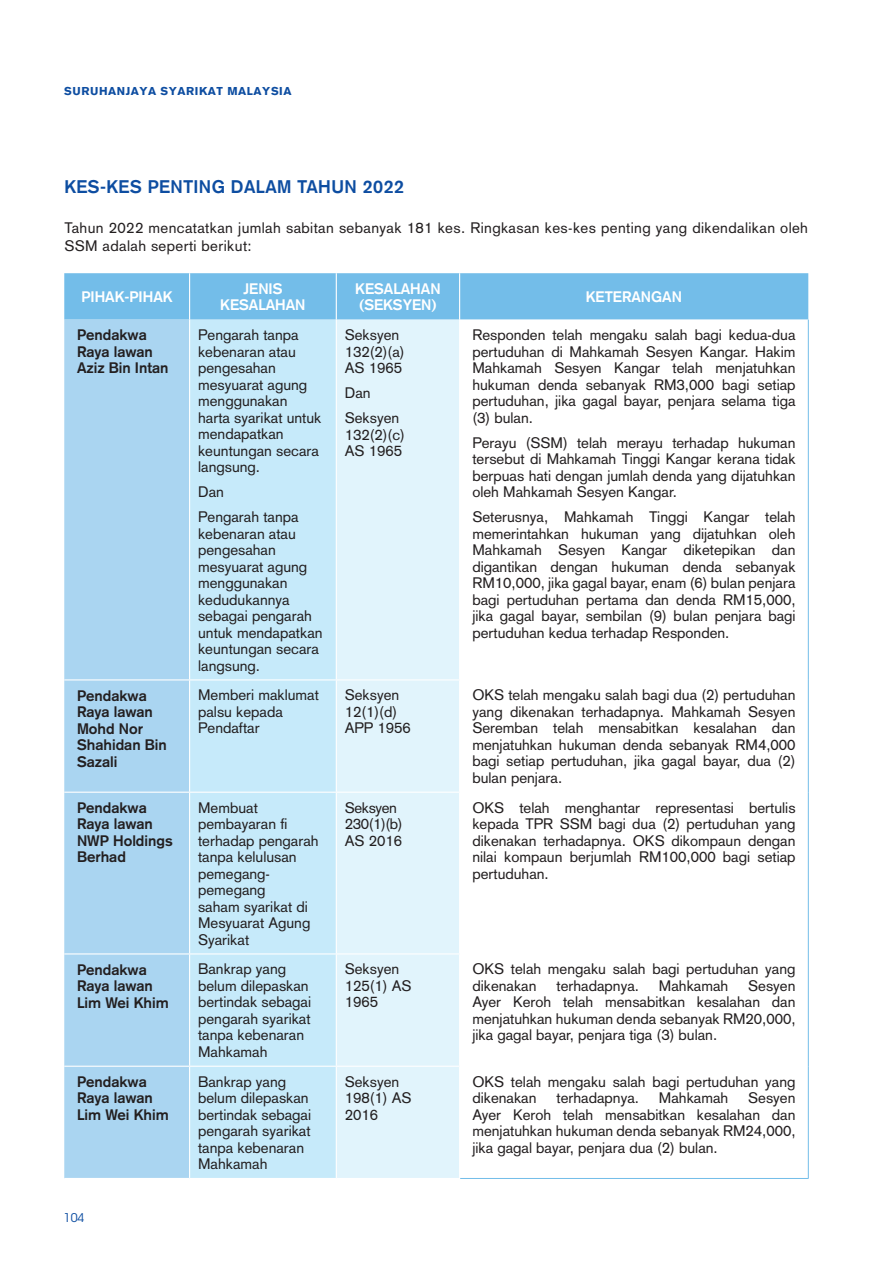
<style>
.page{position:relative;width:893px;height:1263px;background:#fff}
.page>*{position:absolute;margin:0;border:0;box-sizing:border-box;transform-origin:0 0}
.t1{font:700 18px "Akzidenz Grotesk";letter-spacing:.025em;color:#0d4da1}
.t2{font:15px/16.5px "Akzidenz Grotesk";color:#231f20}
.t3{font:700 15px/16.5px "Akzidenz Grotesk";color:#231f20}
.t4{font:15px/18px "Akzidenz Grotesk";letter-spacing:.025em;color:#231f20}
.t5{font:700 15px/16.5px "Akzidenz Grotesk";color:#fff;text-align:center}
.t6{font:15px/16.5px "Akzidenz Grotesk";letter-spacing:-.025em;color:#231f20}
.t7{font:12px "ITC Avant Garde Std";color:#0d4da1}
.t8{font:900 11.25px "Akzidenz Grotesk";letter-spacing:.05em;color:#0d4da1}
</style>
<div class="page">
<div style="left:64px;top:273px;width:744px;height:47px;background:#73bde9"></div>
<div style="left:64px;top:320px;width:125px;height:858px;background:#aad5f1"></div>
<div style="left:190px;top:320px;width:146px;height:858px;background:#c6eafa"></div>
<div style="left:337px;top:320px;width:122px;height:858px;background:#e1f4fc"></div>
<hr style="left:64px;top:679px;width:126px;height:1px;background:#fff">
<hr style="left:190px;top:679px;width:146px;height:1px;background:#fff">
<hr style="left:336px;top:679px;width:124px;height:1px;background:#fff">
<hr style="left:64px;top:792px;width:126px;height:1px;background:#fff">
<hr style="left:190px;top:792px;width:146px;height:1px;background:#fff">
<hr style="left:336px;top:792px;width:124px;height:1px;background:#fff">
<hr style="left:64px;top:953px;width:126px;height:1px;background:#fff">
<hr style="left:190px;top:953px;width:146px;height:1px;background:#fff">
<hr style="left:336px;top:953px;width:124px;height:1px;background:#fff">
<hr style="left:64px;top:1066px;width:126px;height:1px;background:#fff">
<hr style="left:190px;top:1066px;width:146px;height:1px;background:#fff">
<hr style="left:336px;top:1066px;width:124px;height:1px;background:#fff">
<hr style="left:189px;top:273px;width:1px;height:47px;background:#fff">
<hr style="left:336px;top:273px;width:1px;height:47px;background:#fff">
<hr style="left:459px;top:273px;width:1px;height:47px;background:#fff">
<hr style="left:808px;top:320px;width:1px;height:360px;background:#73bde9">
<hr style="left:808px;top:680px;width:1px;height:112px;background:#73bde9">
<hr style="left:808px;top:792px;width:1px;height:162px;background:#73bde9">
<hr style="left:808px;top:954px;width:1px;height:112px;background:#73bde9">
<hr style="left:808px;top:1066px;width:1px;height:112px;background:#73bde9">
<hr style="left:460px;top:1178px;width:348px;height:1px;background:#73bde9">
<p class="t8" style="left:64px;top:84px;width:229px">SURUHANJAYA SYARIKAT MALAYSIA</p>
<p class="t1" style="left:64px;top:179px;width:341px">KES-KES PENTING DALAM TAHUN 2022</p>
<p class="t4" style="left:64px;top:219px;width:745px">Tahun 2022 mencatatkan jumlah sabitan sebanyak 181 kes. Ringkasan kes-kes penting yang dikendalikan oleh<br>SSM adalah seperti berikut:</p>
<p class="t5" style="left:81px;top:289px;width:93px">PIHAK-PIHAK</p>
<p class="t5" style="left:220px;top:281px;width:87px">JENIS<br>KESALAHAN</p>
<p class="t5" style="left:355px;top:281px;width:87px;text-align:left">KESALAHAN (SEKSYEN)</p>
<p class="t5" style="left:586px;top:289px;width:98px">KETERANGAN</p>
<p class="t3" style="left:77px;top:328px;width:93px">Pendakwa<br>Raya lawan<br>Aziz Bin Intan</p>
<p class="t2" style="left:198px;top:327px;width:125px">Pengarah tanpa kebenaran atau pengesahan mesyuarat agung menggunakan harta syarikat untuk mendapatkan keuntungan secara langsung.</p>
<p class="t2" style="left:198px;top:479px;width:102px;line-height:25px">Dan<br>Pengarah tanpa</p>
<p class="t2" style="left:198px;top:525px;width:126px">kebenaran atau pengesahan mesyuarat agung menggunakan kedudukannya sebagai pengarah untuk mendapatkan keuntungan secara langsung.</p>
<p class="t2" style="left:345px;top:327px;width:61px">Seksyen<br>132(2)(a)<br>AS 1965</p>
<p class="t2" style="left:345px;top:380px;width:56px;line-height:25px">Dan<br>Seksyen</p>
<p class="t2" style="left:345px;top:426px;width:62px">132(2)(c)<br>AS 1965</p>
<p class="t2" style="left:472px;top:327px;width:325px;text-align:justify">Responden telah mengaku salah bagi kedua-dua pertuduhan di Mahkamah Sesyen Kangar. Hakim Mahkamah Sesyen Kangar telah menjatuhkan hukuman denda sebanyak RM3,000 bagi setiap pertuduhan, jika gagal bayar, penjara selama tiga (3) bulan.</p>
<p class="t2" style="left:472px;top:434px;width:325px;text-align:justify">Perayu (SSM) telah merayu terhadap hukuman tersebut di Mahkamah Tinggi Kangar kerana tidak berpuas hati dengan jumlah denda yang dijatuhkan oleh Mahkamah Sesyen Kangar.</p>
<p class="t2" style="left:472px;top:509px;width:325px;text-align:justify">Seterusnya, Mahkamah Tinggi Kangar telah memerintahkan hukuman yang dijatuhkan oleh Mahkamah Sesyen Kangar diketepikan dan digantikan dengan hukuman denda sebanyak RM10,000, jika gagal bayar, enam (6) bulan penjara bagi pertuduhan pertama dan denda RM15,000, jika gagal bayar, sembilan (9) bulan penjara bagi pertuduhan kedua terhadap Responden.</p>
<p class="t3" style="left:77px;top:688px;width:91px">Pendakwa<br>Raya lawan<br>Mohd Nor<br>Shahidan Bin<br>Sazali</p>
<p class="t2" style="left:198px;top:687px;width:122px">Memberi maklumat palsu kepada<br>Pendaftar</p>
<p class="t2" style="left:345px;top:687px;width:68px">Seksyen<br>12(1)(d)<br>APP 1956</p>
<p class="t2" style="left:472px;top:687px;width:325px;text-align:justify">OKS telah mengaku salah bagi dua (2) pertuduhan yang dikenakan terhadapnya. Mahkamah Sesyen Seremban telah mensabitkan kesalahan dan menjatuhkan hukuman denda sebanyak RM4,000 bagi setiap pertuduhan, jika gagal bayar, dua (2) bulan penjara.</p>
<p class="t3" style="left:77px;top:800px;width:97px">Pendakwa<br>Raya lawan<br>NWP Holdings<br>Berhad</p>
<p class="t2" style="left:198px;top:799px;width:122px">Membuat pembayaran fi terhadap pengarah tanpa kelulusan pemegang&shy;pemegang<br>saham syarikat di<br>Mesyuarat Agung<br>Syarikat</p>
<p class="t6" style="left:345px;top:799px;width:59px">Seksyen<br>230(1)(b)<br>AS 2016</p>
<p class="t2" style="left:472px;top:799px;width:325px;text-align:justify">OKS telah menghantar representasi bertulis kepada TPR SSM bagi dua (2) pertuduhan yang dikenakan terhadapnya. OKS dikompaun dengan nilai kompaun berjumlah RM100,000 bagi setiap pertuduhan.</p>
<p class="t3" style="left:77px;top:962px;width:93px">Pendakwa<br>Raya lawan<br>Lim Wei Khim</p>
<p class="t2" style="left:198px;top:961px;width:115px">Bankrap yang belum dilepaskan bertindak sebagai pengarah syarikat tanpa kebenaran<br>Mahkamah</p>
<p class="t2" style="left:345px;top:961px;width:68px">Seksyen<br>125(1) AS<br>1965</p>
<p class="t2" style="left:472px;top:961px;width:325px">OKS telah mengaku salah bagi pertuduhan yang dikenakan</p>
<p class="t2" style="left:472px;top:978px;width:325px;text-align:justify;text-indent:276px">Sesyen Ayer Keroh telah mensabitkan kesalahan dan menjatuhkan hukuman denda sebanyak RM20,000, jika gagal bayar, penjara tiga (3) bulan.</p>
<p class="t2" style="left:556px;top:978px;width:84px">terhadapnya.</p>
<p class="t2" style="left:659px;top:978px;width:71px">Mahkamah</p>
<p class="t3" style="left:77px;top:1074px;width:93px">Pendakwa<br>Raya lawan<br>Lim Wei Khim</p>
<p class="t2" style="left:198px;top:1073px;width:115px">Bankrap yang belum dilepaskan bertindak sebagai pengarah syarikat tanpa kebenaran<br>Mahkamah</p>
<p class="t2" style="left:345px;top:1073px;width:68px">Seksyen<br>198(1) AS<br>2016</p>
<p class="t2" style="left:472px;top:1073px;width:325px">OKS telah mengaku salah bagi pertuduhan yang dikenakan</p>
<p class="t2" style="left:472px;top:1090px;width:325px;text-align:justify;text-indent:276px">Sesyen Ayer Keroh telah mensabitkan kesalahan dan menjatuhkan hukuman denda sebanyak RM24,000, jika gagal bayar, penjara dua (2) bulan.</p>
<p class="t2" style="left:556px;top:1090px;width:84px">terhadapnya.</p>
<p class="t2" style="left:659px;top:1090px;width:71px">Mahkamah</p>
<p class="t7" style="left:64px;top:1211px;width:22px">104</p>
</div>
